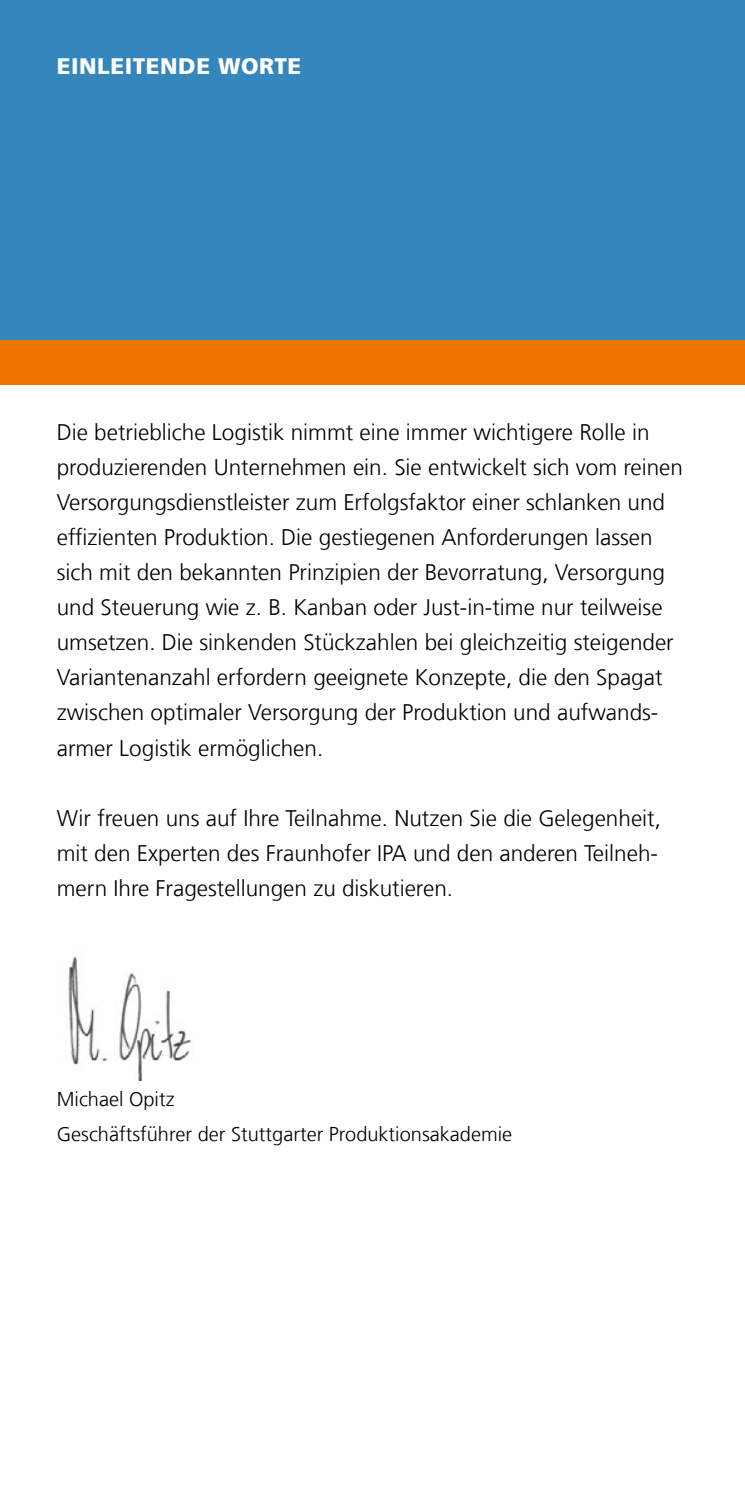
<style>
.page{position:relative;width:745px;height:1489px;background:#fff}
.page>*{position:absolute;margin:0;border:0;box-sizing:border-box;transform-origin:0 0}
.t1{font:300 22.5px/35px "Frutiger LT Com";color:#000}
.t2{font:900 22.5px "Frutiger LT Com";letter-spacing:.025em;color:#fff}
.t3{font:300 20px/35px "Frutiger LT Com";color:#000}
</style>
<div class="page">
<hr style="left:744px;top:0;width:1px;height:340px;background:#3587bb">
<div style="left:0;top:0;width:744px;height:340px;background:#3587bb"></div>
<div style="left:0;top:340px;width:744px;height:44px;background:#ee7402"></div>
<img style="left:68px;top:956px;width:123px;height:124px">
<p class="t2" style="left:57px;top:52px;width:246px">EINLEITENDE WORTE</p>
<p class="t1" style="left:57px;top:415px;width:627px">Die betriebliche Logistik nimmt eine immer wichtigere Rolle in produzierenden Unternehmen ein. Sie entwickelt sich vom reinen Versorgungsdienstleister zum Erfolgsfaktor einer schlanken und effizienten Produktion. Die gestiegenen Anforderungen lassen sich mit den bekannten Prinzipien der Bevorratung, Versorgung und Steuerung wie z. B. Kanban oder Just-in-time nur teilweise umsetzen. Die sinkenden Stückzahlen bei gleichzeitig steigender Variantenanzahl erfordern geeignete Konzepte, die den Spagat zwischen optimaler Versorgung der Produktion und aufwands&shy;armer Logistik ermöglichen.</p>
<p class="t1" style="left:57px;top:800px;width:605px">Wir freuen uns auf Ihre Teilnahme. Nutzen Sie die Gelegenheit, mit den Experten des Fraunhofer IPA und den anderen Teilneh&shy;mern Ihre Fragestellungen zu diskutieren.</p>
<p class="t3" style="left:57px;top:1081px;width:456px">Michael Opitz<br>Geschäftsführer der Stuttgarter Produktionsakademie</p>
</div>
